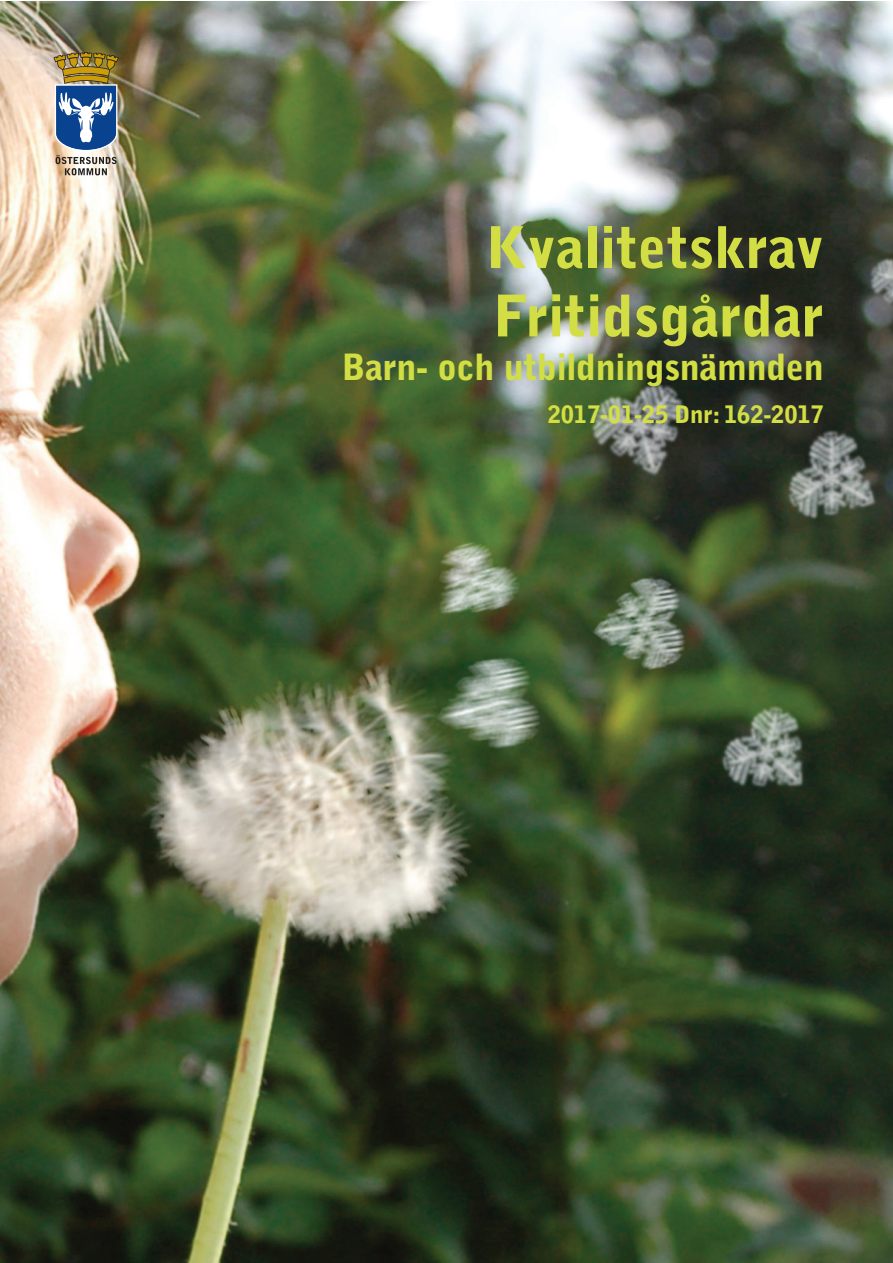
<style>
.page{position:relative;width:893px;height:1263px;background:#fff}
.page>*{position:absolute;margin:0;border:0;box-sizing:border-box;transform-origin:0 0}
.t1{font:900 57px/68.4px "Bell Gothic Std";color:#d2de43}
.t2{font:900 36px "Bell Gothic Std";letter-spacing:-.01em;color:#d2de43}
.t3{font:900 24px "Bell Gothic Std";letter-spacing:-.01em;color:#d2de43}
</style>
<div class="page">
<img style="left:0;top:1px;width:893px;height:1262px">
<img style="left:53px;top:52px;width:66px;height:123px">
<p class="t1" style="left:486px;top:214px;width:339px">Kvalitetskrav<br>Fritidsgårdar</p>
<p class="t2" style="left:342px;top:346px;width:484px">Barn- och utbildningsnämnden</p>
<p class="t3" style="left:548px;top:400px;width:278px">2017-01-25 Dnr: 162-2017</p>
</div>
